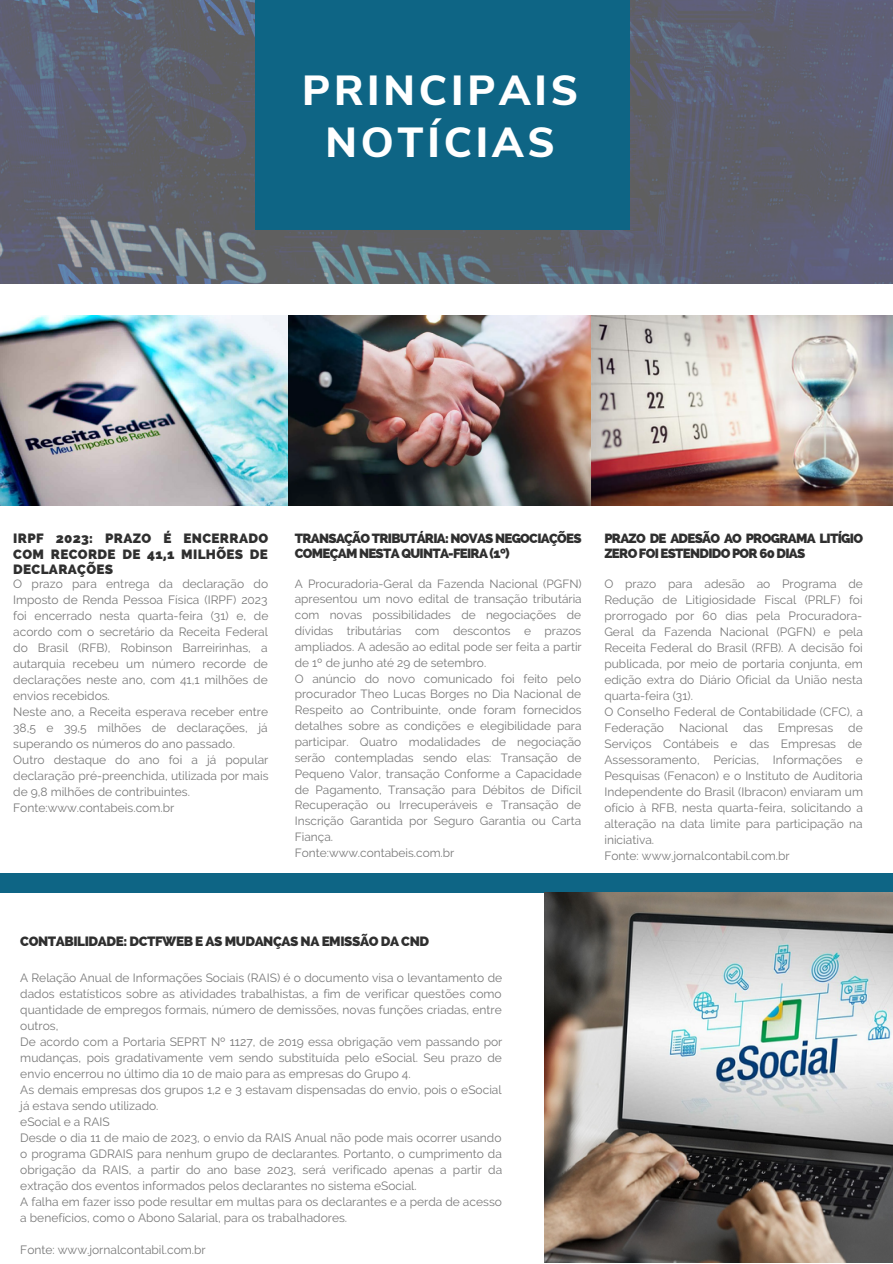
<style>
.page{position:relative;width:893px;height:1264px;background:#fff}
.page>*{position:absolute;margin:0;border:0;box-sizing:border-box;transform-origin:0 0}
.t1{font:800 42px/51.8px "Nunito Sans";letter-spacing:.09em;color:#fff;text-align:center}
.t2{font:800 13.5px/15.8px "Raleway";letter-spacing:.025em;color:#2f2f2f;text-align:justify}
.t3{font:800 13.5px "Raleway";letter-spacing:-.03em;color:#2f2f2f}
.t4{font:800 13.35px/15.6px "Raleway";letter-spacing:-.055em;color:#2f2f2f}
.t5{font:12px/16px "Raleway";color:#2f2f2f}
.t6{font:11.85px/15.9px "Raleway";color:#2f2f2f}
</style>
<div class="page">
<img style="left:0;top:0;width:892px;height:283px">
<div style="left:256px;top:0;width:373px;height:230px;background:#0e6585"></div>
<div style="left:0;top:873px;width:892px;height:19px;background:#0e6585"></div>
<img style="left:0;top:316px;width:892px;height:190px">
<img style="left:544px;top:892px;width:348px;height:370px">
<p class="t1" style="left:302px;top:65px;width:277px">PRINCIPAIS<br>NOTÍCIAS</p>
<p class="t2" style="left:13px;top:530px;width:256px">IRPF 2023: PRAZO É ENCERRADO COM RECORDE DE 41,1 MILHÕES DE DECLARAÇÕES</p>
<p class="t5" style="left:13px;top:576px;width:257px">O prazo para entrega da declaração do Imposto de Renda Pessoa Física (IRPF) 2023 foi encerrado nesta quarta-feira (31) e, de acordo com o secretário da Receita Federal do Brasil (RFB), Robinson Barreirinhas, a autarquia recebeu um número recorde de declarações neste ano, com 41,1 milhões de envios recebidos.<br>Neste ano, a Receita esperava receber entre 38,5 e 39,5 milhões de declarações, já superando os números do ano passado.<br>Outro destaque do ano foi a já popular declaração pré-preenchida, utilizada por mais de 9,8 milhões de contribuintes.<br>Fonte:www.contabeis.com.br</p>
<p class="t4" style="left:295px;top:530px;width:288px">TRANSAÇÃO TRIBUTÁRIA: NOVAS NEGOCIAÇÕES<br>COMEÇAM NESTA QUINTA-FEIRA (1º)</p>
<p class="t6" style="left:295px;top:575px;width:288px">A Procuradoria-Geral da Fazenda Nacional (PGFN) apresentou um novo edital de transação tributária com novas possibilidades de negociações de dívidas tributárias com descontos e prazos ampliados. A adesão ao edital pode ser feita a partir de 1º de junho até 29 de setembro.<br>O anúncio do novo comunicado foi feito pelo procurador Theo Lucas Borges no Dia Nacional de Respeito ao Contribuinte, onde foram fornecidos detalhes sobre as condições e elegibilidade para participar. Quatro modalidades de negociação serão contempladas sendo elas: Transação de Pequeno Valor, transação Conforme a Capacidade de Pagamento, Transação para Débitos de Difícil Recuperação ou Irrecuperáveis e Transação de Inscrição Garantida por Seguro Garantia ou Carta Fiança.<br>Fonte:www.contabeis.com.br</p>
<p class="t4" style="left:604px;top:530px;width:260px">PRAZO DE ADESÃO AO PROGRAMA LITÍGIO<br>ZERO FOI ESTENDIDO POR 60 DIAS</p>
<p class="t5" style="left:604px;top:576px;width:260px">O prazo para adesão ao Programa de Redução de Litigiosidade Fiscal (PRLF) foi prorrogado por 60 dias pela Procuradora-Geral da Fazenda Nacional (PGFN) e pela Receita Federal do Brasil (RFB). A decisão foi publicada, por meio de portaria conjunta, em edição extra do Diário Oficial da União nesta quarta-feira (31).<br>O Conselho Federal de Contabilidade (CFC), a Federação</p>
<p class="t5" style="left:604px;top:720px;width:260px;text-indent:244px">de Serviços Contábeis e das Empresas de Assessoramento, Perícias, Informações e Pesquisas (Fenacon) e o Instituto de Auditoria Independente do Brasil (Ibracon) enviaram um ofício à RFB, nesta quarta-feira, solicitando a alteração na data limite para participação na iniciativa.<br>Fonte: www.jornalcontabil.com.br</p>
<p class="t5" style="left:679px;top:720px;width:50px">Nacional</p>
<p class="t5" style="left:743px;top:720px;width:21px">das</p>
<p class="t5" style="left:777px;top:720px;width:57px">Empresas</p>
<p class="t3" style="left:20px;top:933px;width:410px">CONTABILIDADE: DCTFWEB E AS MUDANÇAS NA EMISSÃO DA CND</p>
<p class="t5" style="left:20px;top:970px;width:483px">A Relação Anual de Informações Sociais (RAIS) é o documento visa o levantamento de dados estatísticos sobre as atividades trabalhistas, a fim de verificar questões como quantidade de empregos formais, número de demissões, novas funções criadas, entre outros,<br>De acordo com a Portaria SEPRT Nº 1127, de 2019 essa obrigação vem passando por mudanças, pois gradativamente vem sendo substituída pelo eSocial. Seu prazo de envio encerrou no último dia 10 de maio para as empresas do Grupo 4.<br>As demais empresas dos grupos 1,2 e 3 estavam dispensadas do envio, pois o eSocial já estava sendo utilizado.<br>eSocial e a RAIS<br>Desde o dia 11 de maio de 2023, o envio da RAIS Anual não pode mais ocorrer usando o programa GDRAIS para nenhum grupo de declarantes. Portanto, o cumprimento da obrigação da RAIS, a partir do ano base 2023, será verificado apenas a partir da extração dos eventos informados pelos declarantes no sistema eSocial.<br>A falha em fazer isso pode resultar em multas para os declarantes e a perda de acesso a benefícios, como o Abono Salarial, para os trabalhadores.</p>
<p class="t5" style="left:20px;top:1241px;width:187px">Fonte: www.jornalcontabil.com.br</p>
</div>
